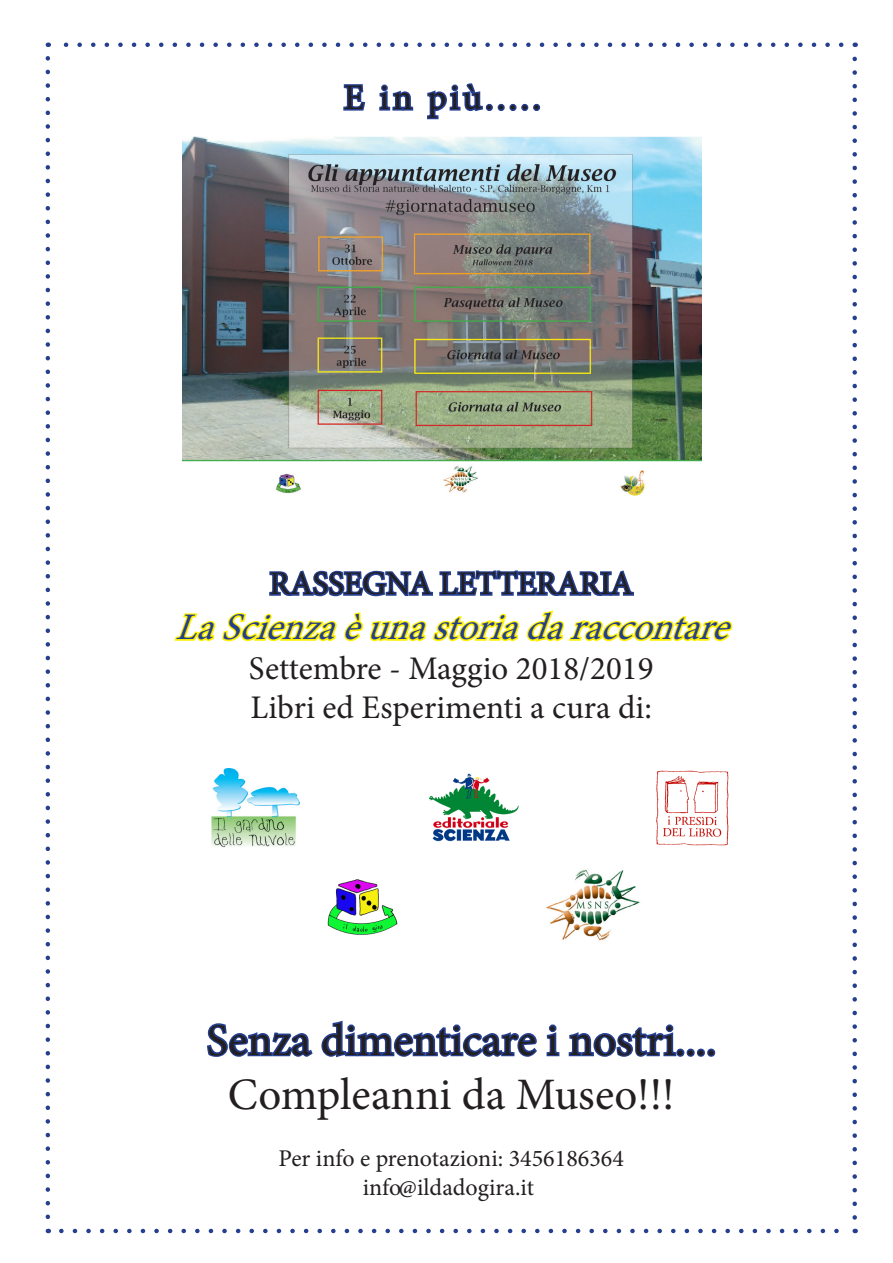
<style>
.page{position:relative;width:893px;height:1263px;background:#fff}
.page>*{position:absolute;margin:0;border:0;box-sizing:border-box;transform-origin:0 0}
.t1{font:45px "Minion Pro";color:#231f20}
.t2{font:italic 37.5px "Minion Pro";color:#253f8e}
.t3{font:36px "Minion Pro";color:#231f20}
.t4{font:33px "Minion Pro";color:#231f20}
.t5{font:24px "Minion Pro";color:#231f20}
</style>
<div class="page">
<svg style="left:61px;top:1229px;width:778px;height:4px"></svg>
<svg style="left:63px;top:43px;width:778px;height:4px"></svg>
<svg style="left:46px;top:58px;width:4px;height:1175px"></svg>
<svg style="left:852px;top:43px;width:5px;height:1174px"></svg>
<svg style="left:343px;top:84px;width:23px;height:27px"></svg>
<svg style="left:379px;top:84px;width:35px;height:27px"></svg>
<svg style="left:427px;top:83px;width:56px;height:37px"></svg>
<div style="left:486px;top:104px;width:7px;height:7px;border:3px solid #253f8e;border-radius:50%"></div>
<div style="left:498px;top:104px;width:7px;height:7px;border:3px solid #253f8e;border-radius:50%"></div>
<div style="left:509px;top:104px;width:7px;height:7px;border:3px solid #253f8e;border-radius:50%"></div>
<div style="left:521px;top:104px;width:7px;height:7px;border:3px solid #253f8e;border-radius:50%"></div>
<div style="left:533px;top:104px;width:7px;height:7px;border:3px solid #253f8e;border-radius:50%"></div>
<svg style="left:269px;top:570px;width:365px;height:27px"></svg>
<svg style="left:174px;top:610px;width:559px;height:32px"></svg>
<img style="left:211px;top:768px;width:88px;height:79px">
<img style="left:327px;top:879px;width:71px;height:56px">
<img style="left:546px;top:869px;width:94px;height:72px">
<img style="left:656px;top:770px;width:73px;height:76px">
<svg style="left:207px;top:1020px;width:330px;height:38px"></svg>
<svg style="left:546px;top:1024px;width:14px;height:33px"></svg>
<svg style="left:568px;top:1024px;width:109px;height:33px"></svg>
<div style="left:676px;top:1048px;width:8px;height:9px;border:3px solid #253f8e;border-radius:50%"></div>
<div style="left:687px;top:1048px;width:8px;height:9px;border:3px solid #253f8e;border-radius:50%"></div>
<div style="left:697px;top:1048px;width:8px;height:9px;border:3px solid #253f8e;border-radius:50%"></div>
<div style="left:707px;top:1048px;width:8px;height:9px;border:3px solid #253f8e;border-radius:50%"></div>
<img style="left:429px;top:773px;width:90px;height:69px">
<img style="left:183px;top:136px;width:519px;height:360px">
<p class="t3" style="left:344px;top:73px;width:198px">E in più.....</p>
<p class="t4" style="left:269px;top:562px;width:365px">RASSEGNA LETTERARIA</p>
<p class="t2" style="left:175px;top:602px;width:572px">LaScienzaèunastoriadaraccontare</p>
<p class="t4" style="left:249px;top:646px;width:406px">Settembre - Maggio 2018/2019</p>
<p class="t4" style="left:251px;top:686px;width:403px">Libri ed Esperimenti a cura di:</p>
<p class="t1" style="left:207px;top:1010px;width:511px">Senza dimenticare i nostri....</p>
<p class="t1" style="left:228px;top:1064px;width:448px">Compleanni da Museo!!!</p>
<p class="t5" style="left:279px;top:1142px;width:347px">Per info e prenotazioni: 3456186364</p>
<p class="t5" style="left:363px;top:1171px;width:173px">info@ildadogira.it</p>
</div>
